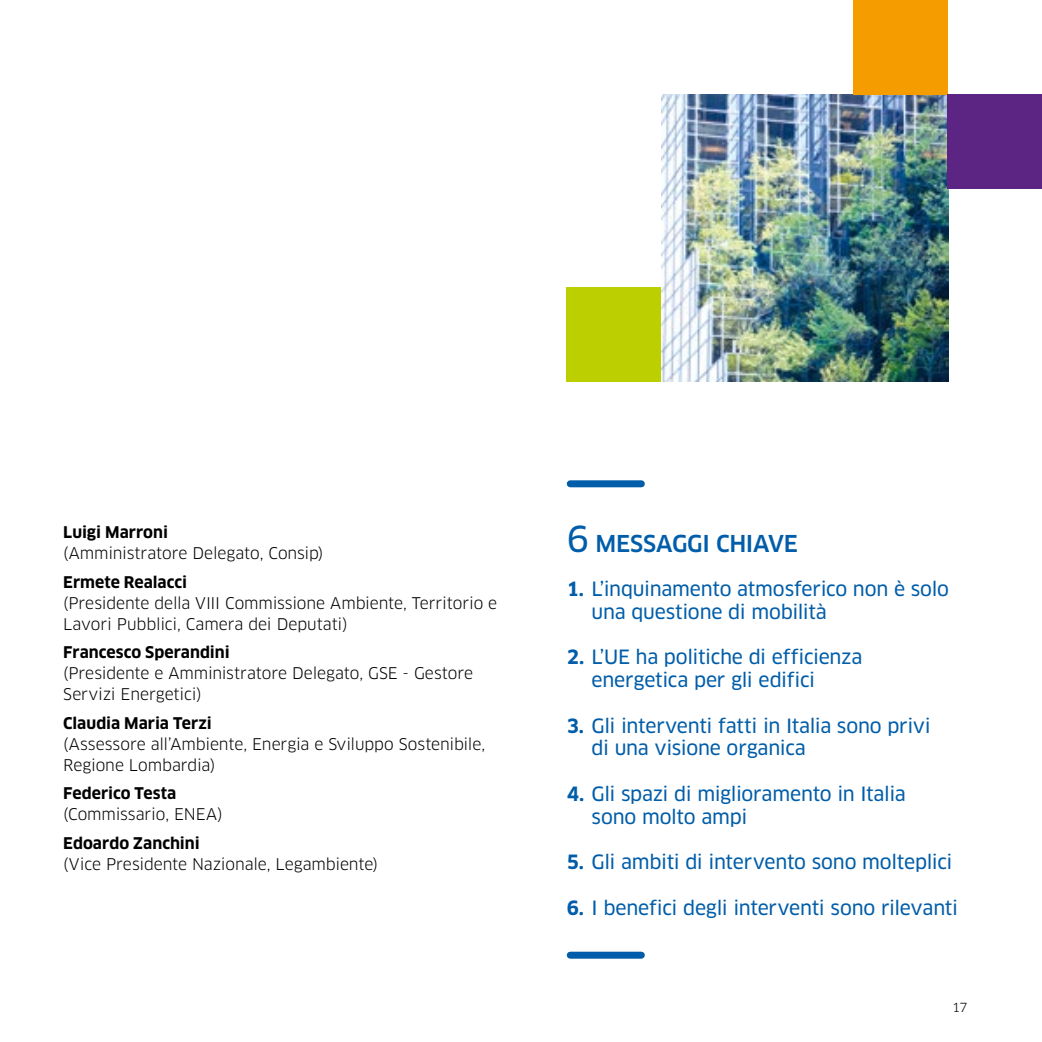
<style>
.page{position:relative;width:1042px;height:1042px;background:#fff}
.page>*{position:absolute;margin:0;border:0;box-sizing:border-box;transform-origin:0 0}
.t1{font:500 22.75px "Clan OT";letter-spacing:-.01em;color:#005da9}
.t2{font:19.25px/22.8px "Clan OT News";letter-spacing:-.015em;color:#005da9}
.t3{font:15.75px/21px "Clan OT";letter-spacing:-.01em;color:#000}
.t4{font:700 15.75px "Clan OT";color:#000}
.t5{font:12.25px "Clan OT";color:#000}
.s1{font-family:"Clan OT News";font-weight:400;font-size:35px}
.s2{font-family:"Clan OT";font-weight:700}
</style>
<div class="page">
<img style="left:661px;top:94px;width:287px;height:287px">
<div style="left:853px;top:0;width:95px;height:94px;background:#f59c00"></div>
<div style="left:947px;top:94px;width:95px;height:95px;background:#5c2483"></div>
<div style="left:567px;top:287px;width:94px;height:94px;background:#bccf00"></div>
<div style="left:570px;top:480px;width:71px;height:7px;background:#005da9"></div>
<div style="left:570px;top:951px;width:71px;height:7px;background:#005da9"></div>
<p class="t4" style="left:63px;top:523px;width:106px">Luigi Marroni</p>
<p class="t3" style="left:63px;top:543px;width:262px">(Amministratore Delegato, Consip)</p>
<p class="t4" style="left:63px;top:573px;width:125px">Ermete Realacci</p>
<p class="t3" style="left:63px;top:592px;width:435px">(Presidente della VIII Commissione Ambiente, Territorio e<br>Lavori Pubblici, Camera dei Deputati)</p>
<p class="t4" style="left:63px;top:643px;width:168px">Francesco Sperandini</p>
<p class="t3" style="left:63px;top:663px;width:411px">(Presidente e Amministratore Delegato, GSE - Gestore<br>Servizi Energetici)</p>
<p class="t4" style="left:63px;top:714px;width:150px">Claudia Maria Terzi</p>
<p class="t3" style="left:63px;top:733px;width:423px">(Assessore all’Ambiente, Energia e Sviluppo Sostenibile,<br>Regione Lombardia)</p>
<p class="t4" style="left:63px;top:784px;width:114px">Federico Testa</p>
<p class="t3" style="left:63px;top:804px;width:161px">(Commissario, ENEA)</p>
<p class="t4" style="left:63px;top:833px;width:138px">Edoardo Zanchini</p>
<p class="t3" style="left:63px;top:853px;width:316px">(Vice Presidente Nazionale, Legambiente)</p>
<h1 class="t1" style="left:567px;top:530px;width:233px"><span class="s1">6</span> MESSAGGI CHIAVE</h1>
<p class="t2" style="left:591px;top:578px;width:359px;text-indent:-25px"><span class="s2">1.</span> L’inquinamento atmosferico non è solo una questione di mobilità</p>
<p class="t2" style="left:591px;top:646px;width:272px;text-indent:-25px"><span class="s2">2.</span> L’UE ha politiche di efficienza energetica per gli edifici</p>
<p class="t2" style="left:591px;top:714px;width:341px;text-indent:-25px"><span class="s2">3.</span> Gli interventi fatti in Italia sono privi di una visione organica</p>
<p class="t2" style="left:591px;top:782px;width:316px;text-indent:-25px"><span class="s2">4.</span> Gli spazi di miglioramento in Italia sono molto ampi</p>
<p class="t2" style="left:567px;top:851px;width:387px"><span class="s2">5.</span> Gli ambiti di intervento sono molteplici</p>
<p class="t2" style="left:567px;top:896px;width:393px"><span class="s2">6.</span> I benefici degli interventi sono rilevanti</p>
<p class="t5" style="left:952px;top:1000px;width:17px">17</p>
</div>
